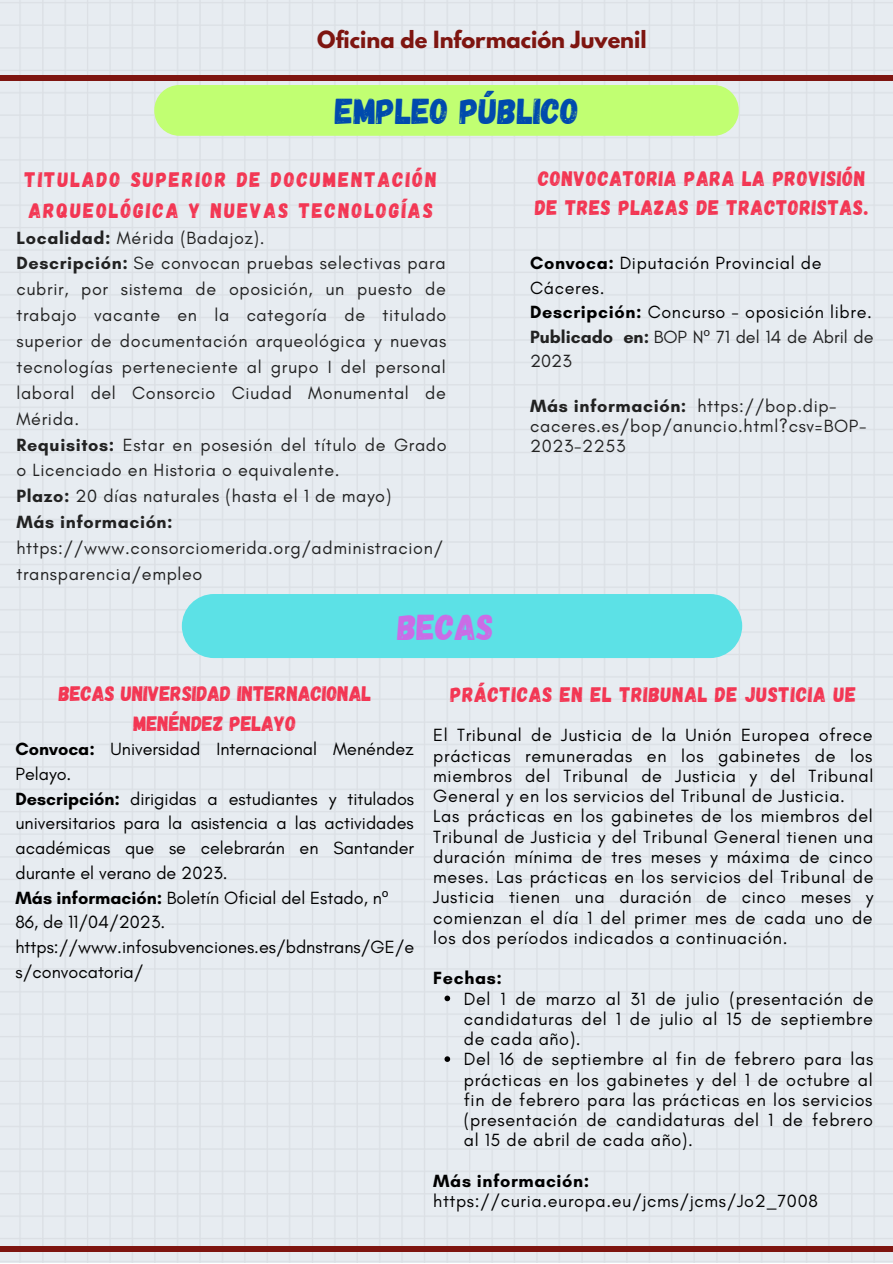
<style>
.page{position:relative;width:893px;height:1264px;background:#fff}
.page>*{position:absolute;margin:0;border:0;box-sizing:border-box;transform-origin:0 0}
.t1{font:36px "Gagalin";color:#004aad}
.t2{font:36px "Gagalin";color:#cb6ce6}
.t3{font:21px/29.2px "Gagalin";letter-spacing:.035em;color:#f33653}
.t4{font:21px/30.3px "Gagalin";letter-spacing:.095em;color:#f33653}
.t5{font:21px/29.2px "Gagalin";color:#f33653;text-align:center}
.t6{font:700 21px "League Spartan";color:#7e1510}
.t7{font:18px/20.2px "Glacial Indifference";letter-spacing:.035em;color:#000}
.t8{font:18px/25.8px "Glacial Indifference";letter-spacing:.035em;color:#222}
.t9{font:18px/24.8px "Glacial Indifference";color:#000}
.t10{font:700 18px "Glacial Indifference";letter-spacing:.035em;color:#000}
.s1{font-weight:700}
.s2{font-weight:700;color:#222}
.s3{color:#222}
.s4{font-family:"Noto Sans";color:#222}
.s5{font-family:"Noto Sans"}
</style>
<div class="page">
<img style="left:0;top:0;width:892px;height:1262px">
<div style="left:0;top:1245px;width:892px;height:6px;background:#7e1510"></div>
<div style="left:0;top:75px;width:892px;height:5px;background:#7e1510"></div>
<div style="left:154px;top:85px;width:584px;height:51px;background:#c1ff72;border-radius:25px"></div>
<div style="left:182px;top:594px;width:560px;height:64px;background:#5ce1e6"></div>
<svg style="left:444px;top:995px;width:6px;height:6px"></svg>
<svg style="left:444px;top:1056px;width:6px;height:5px"></svg>
<p class="t6" style="left:317px;top:29px;width:331px">Oficina de Información Juvenil</p>
<h1 class="t1" style="left:335px;top:88px;width:246px">EMPLEO PÚBLICO</h1>
<p class="t4" style="left:25px;top:164px;width:413px">TITULADO SUPERIOR DE DOCUMENTACIÓN<br>ARQUEOLÓGICA Y NUEVAS TECNOLOGÍAS</p>
<p class="t8" style="left:17px;top:224px;width:431px"><span class="s1">Localidad:</span> Mérida (Badajoz).<br><span class="s1">Descripción:</span> Se convocan pruebas selectivas para cubrir, por sistema de oposición, un puesto de trabajo vacante en la categoría de titulado superior de documentación arqueológica y nuevas tecnologías perteneciente al grupo I del personal laboral del Consorcio Ciudad Monumental de Mérida.<br><span class="s1">Requisitos:</span> Estar en posesión del título de Grado o Licenciado en Historia o equivalente.<br><span class="s1">Plazo:</span> 20 días naturales (hasta el 1 de mayo)<br><span class="s1">Más información:</span></p>
<p class="t8" style="left:17px;top:535px;width:428px">https://www.consorciomerida.org/administracion/ transparencia/empleo</p>
<h1 class="t2" style="left:397px;top:603px;width:98px">BECAS</h1>
<p class="t3" style="left:535px;top:162px;width:335px">CONVOCATORIA PARA LA PROVISIÓN<br>DE TRES PLAZAS DE TRACTORISTAS.</p>
<p class="t7" style="left:530px;top:250px;width:345px;line-height:24.5px"><span class="s1">Convoca:</span> Diputación Provincial de<br>Cáceres.<br><span class="s1">Descripción:</span> Concurso - oposición libre.<br><span class="s2">Publicado en:</span> <span class="s3">BOP N</span><span class="s4">º</span> <span class="s3">71 del 14 de Abril de<br>2023</span></p>
<p class="t8" style="left:530px;top:395px;width:338px;line-height:20.2px"><span class="s1">Más información:</span> https://bop.dip&shy;caceres.es/bop/anuncio.html?csv=BOP-<br>2023-2253</p>
<p class="t5" style="left:59px;top:678px;width:314px">BECAS UNIVERSIDAD INTERNACIONAL<br>MENÉNDEZ PELAYO</p>
<p class="t9" style="left:15px;top:736px;width:400px"><span class="s1">Convoca:</span> Universidad Internacional Menéndez Pelayo.<br><span class="s1">Descripción:</span> dirigidas a estudiantes y titulados universitarios para la asistencia a las actividades académicas que se celebrarán en Santander durante el verano de 2023.<br><span class="s1">Más información:</span> Boletín Oficial del Estado, n<span class="s5">º </span>86, de 11/04/2023. https://www.infosubvenciones.es/bdnstrans/GE/e s/convocatoria/</p>
<p class="t3" style="left:450px;top:679px;width:407px">PRÁCTICAS EN EL TRIBUNAL DE JUSTICIA UE</p>
<p class="t7" style="left:433px;top:725px;width:442px">El Tribunal de Justicia de la Unión Europea ofrece prácticas remuneradas en los gabinetes de los miembros del Tribunal de Justicia y del Tribunal General y en los servicios del Tribunal de Justicia.<br>Las prácticas en los gabinetes de los miembros del Tribunal de Justicia y del Tribunal General tienen una duración mínima de tres meses y máxima de cinco meses. Las prácticas en los servicios del Tribunal de Justicia tienen una duración de cinco meses y comienzan el día 1 del primer mes de cada uno de los dos períodos indicados a continuación.</p>
<p class="t10" style="left:433px;top:967px;width:70px">Fechas:</p>
<p class="t7" style="left:464px;top:988px;width:411px">Del 1 de marzo al 31 de julio (presentación de candidaturas del 1 de julio al 15 de septiembre de cada año).<br>Del 16 de septiembre al fin de febrero para las prácticas en los gabinetes y del 1 de octubre al fin de febrero para las prácticas en los servicios (presentación de candidaturas del 1 de febrero al 15 de abril de cada año).</p>
<p class="t10" style="left:433px;top:1169px;width:157px">Más información:</p>
<p class="t7" style="left:433px;top:1190px;width:386px">https://curia.europa.eu/jcms/jcms/Jo2_7008</p>
</div>
